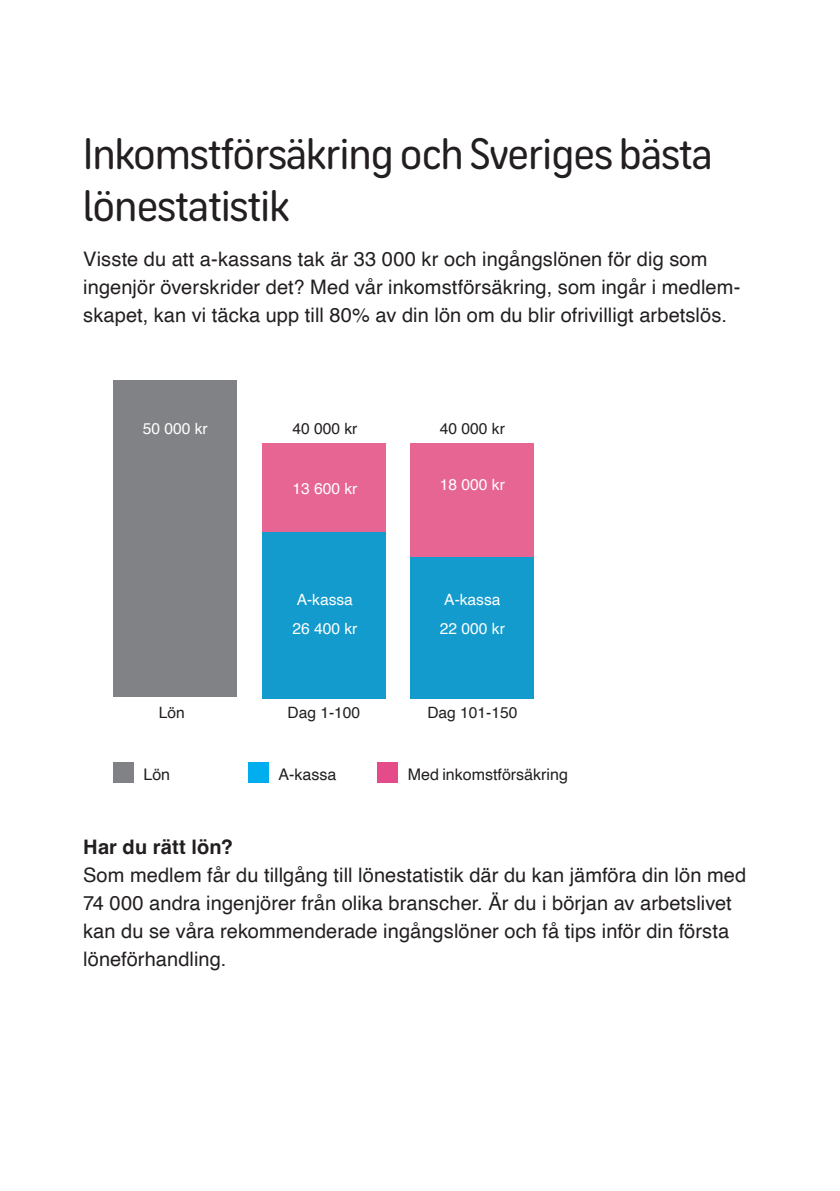
<style>
.page{position:relative;width:840px;height:1191px;background:#fff}
.page>*{position:absolute;margin:0;border:0;box-sizing:border-box;transform-origin:0 0}
.Marlene_bröd{font:44px/52px "Sveriges Ingenjorer";letter-spacing:-.015em;color:#231f20}
.SI_Bröd{font:20px/28px "Helvetica";letter-spacing:.005em;color:#231f20}
.SI_Bröd-2{font:700 20px "Helvetica";letter-spacing:.005em;color:#231f20}
.Marlene_bröd-2{font:16px "Helvetica";color:#231f20}
.t1{font:15.6px/28.6px "Helvetica";color:#fff}
.t2{font:15.6px "Helvetica";color:#231f20}
</style>
<div class="page">
<div style="left:248px;top:762px;width:20px;height:20px;background:#00aeef"></div>
<div style="left:377px;top:762px;width:20px;height:20px;background:#e54b89"></div>
<div style="left:113px;top:762px;width:20px;height:20px;background:#808285"></div>
<div style="left:113px;top:380px;width:124px;height:316px;background:#808285"></div>
<div style="left:262px;top:532px;width:123px;height:166px;background:#129bcc"></div>
<div style="left:410px;top:557px;width:124px;height:141px;background:#129bcc"></div>
<div style="left:262px;top:443px;width:123px;height:89px;background:#e66592"></div>
<div style="left:410px;top:443px;width:124px;height:114px;background:#e66592"></div>
<p class="Marlene_bröd" style="left:83px;top:127px;width:630px">Inkomstförsäkring och Sveriges bästa lönestatistik</p>
<p class="SI_Bröd" style="left:83px;top:246px;width:658px">Visste du att a-kassans tak är 33 000 kr och ingångslönen för dig som ingenjör överskrider det? Med vår inkomstförsäkring, som ingår i medlem&shy;skapet, kan vi täcka upp till 80% av din lön om du blir ofrivilligt arbetslös.</p>
<p class="t1" style="left:143px;top:414px;width:66px">50 000 kr</p>
<p class="t2" style="left:292px;top:416px;width:66px">40 000 kr</p>
<p class="t2" style="left:439px;top:416px;width:66px">40 000 kr</p>
<p class="t1" style="left:292px;top:474px;width:66px">13 600 kr</p>
<p class="t1" style="left:439px;top:471px;width:66px">18 000 kr</p>
<p class="t1" style="left:292px;top:586px;width:66px">A-kassa<br>26 400 kr</p>
<p class="t1" style="left:439px;top:586px;width:66px">A-kassa<br>22 000 kr</p>
<p class="t2" style="left:159px;top:700px;width:27px">Lön</p>
<p class="t2" style="left:287px;top:700px;width:74px">Dag 1-100</p>
<p class="t2" style="left:427px;top:700px;width:91px">Dag 101-150</p>
<p class="Marlene_bröd-2" style="left:143px;top:762px;width:28px">Lön</p>
<p class="Marlene_bröd-2" style="left:278px;top:762px;width:59px">A-kassa</p>
<p class="Marlene_bröd-2" style="left:407px;top:762px;width:161px">Med inkomstförsäkring</p>
<p class="SI_Bröd-2" style="left:83px;top:835px;width:151px">Har du rätt lön?</p>
<p class="SI_Bröd" style="left:83px;top:862px;width:664px">Som medlem får du tillgång till lönestatistik där du kan jämföra din lön med 74 000 andra ingenjörer från olika branscher. Är du i början av arbetslivet kan du se våra rekommenderade ingångslöner och få tips inför din första löneförhandling.</p>
</div>
